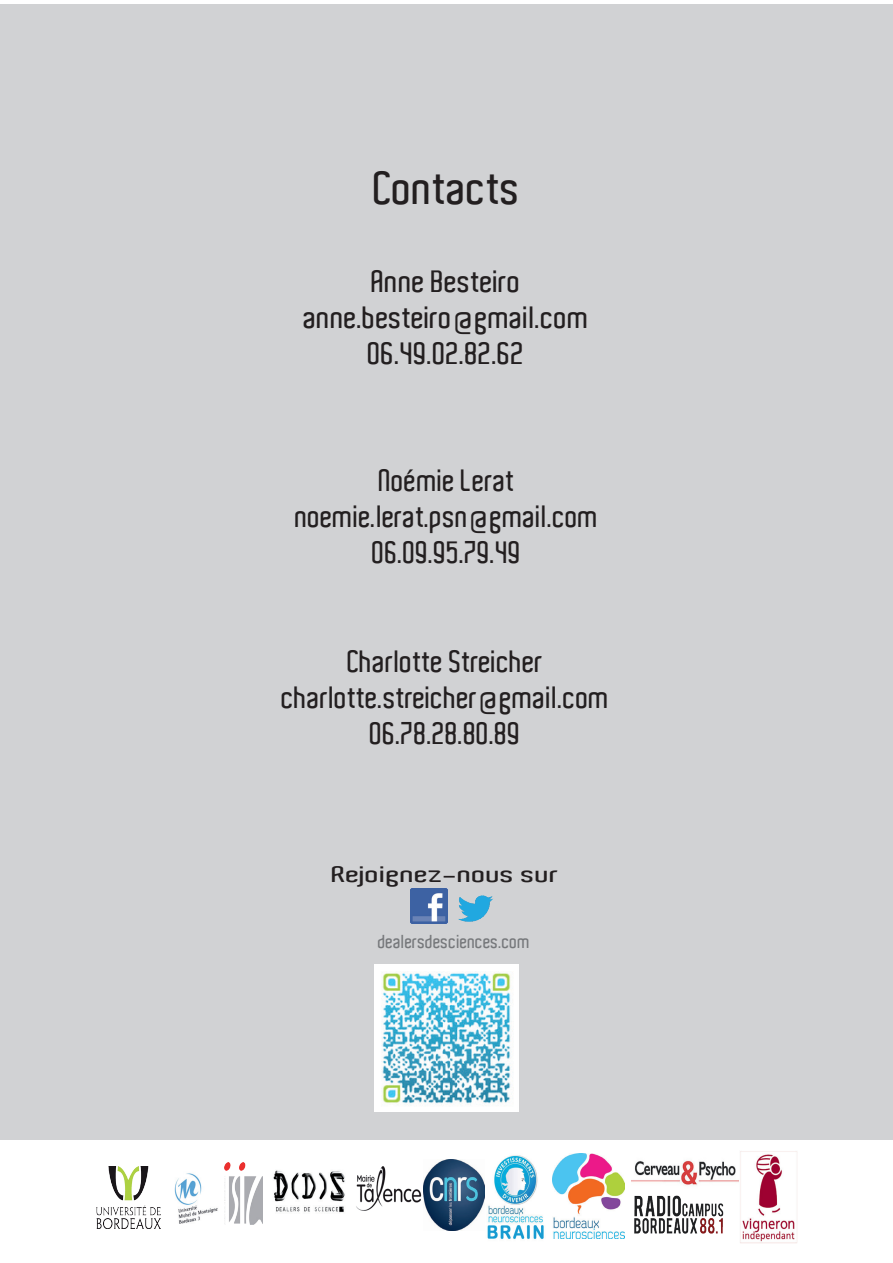
<style>
.page{position:relative;width:893px;height:1263px;background:#fff}
.page>*{position:absolute;margin:0;border:0;box-sizing:border-box;transform-origin:0 0}
.t1{font:600 45px "Aldo";color:#231f20}
.t2{font:600 30px/36px "Aldo";color:#231f20;text-align:center}
.t3{font:600 21.75px "Aldo";color:#231f20;scale:1.49 1}
.t4{font:600 18.3px "Aldo";color:#76787b}
</style>
<div class="page">
<div style="left:0;top:4px;width:892px;height:1135px;background:#d1d2d4"></div>
<img style="left:410px;top:888px;width:36px;height:36px">
<img style="left:446px;top:888px;width:47px;height:36px">
<img style="left:374px;top:964px;width:145px;height:147px">
<img style="left:356px;top:1166px;width:66px;height:45px">
<img style="left:97px;top:1166px;width:64px;height:62px">
<img style="left:487px;top:1155px;width:57px;height:84px">
<img style="left:552px;top:1153px;width:72px;height:85px">
<img style="left:273px;top:1170px;width:72px;height:43px">
<img style="left:631px;top:1160px;width:108px;height:26px">
<img style="left:634px;top:1195px;width:90px;height:39px">
<img style="left:740px;top:1151px;width:57px;height:92px">
<img style="left:174px;top:1173px;width:44px;height:51px">
<img style="left:224px;top:1162px;width:38px;height:62px">
<img style="left:423px;top:1159px;width:62px;height:72px">
<h1 class="t1" style="left:374px;top:165px;width:149px">Contacts</h1>
<p class="t2" style="left:304px;top:264px;width:287px">Anne Besteiro anne.besteiro@gmail.com<br>06.49.02.82.62</p>
<p class="t2" style="left:295px;top:464px;width:305px">Noémie Lerat noemie.lerat.psn@gmail.com<br>06.09.95.79.49</p>
<p class="t2" style="left:282px;top:644px;width:330px">Charlotte Streicher charlotte.streicher@gmail.com<br>06.78.28.80.89</p>
<p class="t3" style="left:332px;top:863px;width:154px">Rejoignez-nous sur</p>
<p class="t4" style="left:378px;top:932px;width:154px">dealersdesciences.com</p>
</div>
